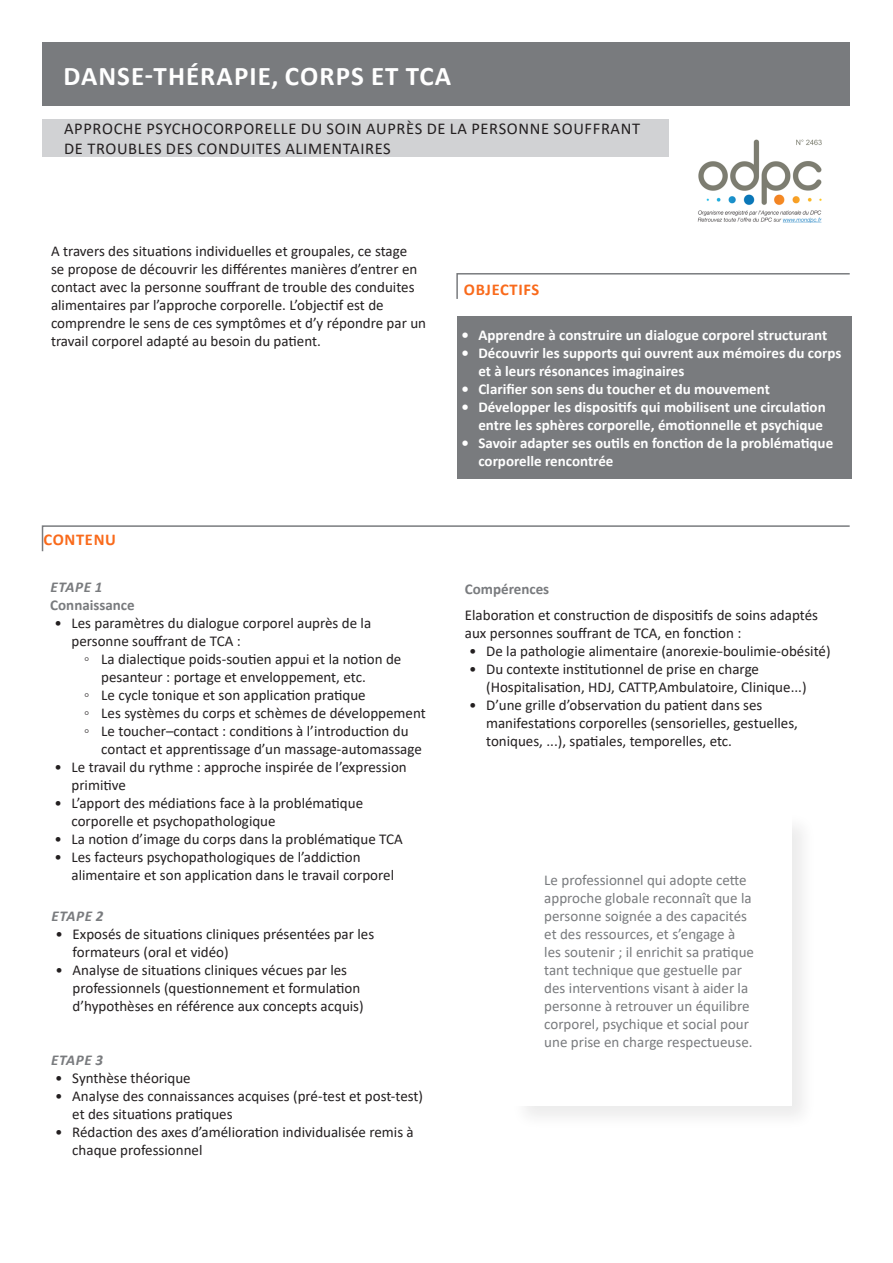
<style>
.page{position:relative;width:893px;height:1263px;background:#fff}
.page>*{position:absolute;margin:0;border:0;box-sizing:border-box;transform-origin:0 0}
.titre_1{font:700 27px "Calibri";letter-spacing:.04em;color:#fff}
.titre_2{font:16.5px/19.8px "Calibri";letter-spacing:.04em;color:#231f20}
.titre_3{font:700 16.5px "Calibri";letter-spacing:.04em;color:#f96a1b}
.Texte_de_présentatio{font:15px/18px "Calibri";color:#231f20}
.t1{font:700 15px/18px "Calibri";color:#fff}
.texte_ombre{font:15px/18px "Calibri";color:#797b7e}
.Sous_étape{font:700 15px "Calibri";color:#797b7e}
.Etape{font:italic 700 15px "Calibri";letter-spacing:.04em;color:#797b7e}
</style>
<div class="page">
<div style="left:43px;top:119px;width:626px;height:38px;background:#d1d2d4"></div>
<div style="left:457px;top:316px;width:394px;height:162px;background:#797b7e"></div>
<div style="left:511px;top:811px;width:306px;height:320px;background:#f9f9f9"></div>
<div style="left:514px;top:815px;width:278px;height:291px;background:#fff"></div>
<div style="left:42px;top:43px;width:808px;height:63px;background:#797b7e"></div>
<svg style="left:456px;top:273px;width:394px;height:26px"></svg>
<svg style="left:41px;top:525px;width:809px;height:27px"></svg>
<img style="left:697px;top:139px;width:125px;height:84px">
<p class="titre_1" style="left:64px;top:56px;width:389px">DANSE-THÉRAPIE, CORPS ET TCA</p>
<p class="titre_2" style="left:64px;top:118px;width:577px">APPROCHE PSYCHOCORPORELLE DU SOIN AUPRÈS DE LA PERSONNE SOUFFRANT<br>DE TROUBLES DES CONDUITES ALIMENTAIRES</p>
<p class="Texte_de_présentatio" style="left:51px;top:242px;width:377px">A travers des situations individuelles et groupales, ce stage<br>se propose de découvrir les différentes manières d’entrer en contact avec la personne souffrant de trouble des conduites alimentaires par l’approche corporelle. L’objectif est de comprendre le sens de ces symptômes et d’y répondre par un travail corporel adapté au besoin du patient.</p>
<p class="titre_3" style="left:44px;top:528px;width:74px">CONTENU</p>
<p class="Etape" style="left:51px;top:577px;width:53px">ETAPE 1</p>
<p class="Sous_étape" style="left:50px;top:595px;width:86px">Connaissance</p>
<p class="Texte_de_présentatio" style="left:72px;top:614px;width:301px;text-indent:-17px">• Les paramètres du dialogue corporel auprès de la personne souffrant de TCA :</p>
<p class="Texte_de_présentatio" style="left:101px;top:650px;width:302px;text-indent:-17px">◦ La dialectique poids-soutien appui et la notion de pesanteur : portage et enveloppement, etc.</p>
<p class="Texte_de_présentatio" style="left:84px;top:686px;width:283px">◦ Le cycle tonique et son application pratique</p>
<p class="Texte_de_présentatio" style="left:84px;top:704px;width:343px">◦ Les systèmes du corps et schèmes de développement</p>
<p class="Texte_de_présentatio" style="left:101px;top:722px;width:322px;text-indent:-17px">◦ Le toucher–contact : conditions à l’introduction du contact et apprentissage d’un massage-automassage</p>
<p class="Texte_de_présentatio" style="left:72px;top:758px;width:337px;text-indent:-17px">• Le travail du rythme : approche inspirée de l’expression primitive</p>
<p class="Texte_de_présentatio" style="left:72px;top:794px;width:293px;text-indent:-17px">• L’apport des médiations face à la problématique corporelle et psychopathologique</p>
<p class="Texte_de_présentatio" style="left:55px;top:830px;width:350px">• La notion d’image du corps dans la problématique TCA</p>
<p class="Texte_de_présentatio" style="left:72px;top:848px;width:324px;text-indent:-17px">• Les facteurs psychopathologiques de l’addiction alimentaire et son application dans le travail corporel</p>
<p class="Etape" style="left:52px;top:906px;width:53px">ETAPE 2</p>
<p class="Texte_de_présentatio" style="left:73px;top:925px;width:303px;text-indent:-17px">• Exposés de situations cliniques présentées par les formateurs (oral et vidéo)</p>
<p class="Texte_de_présentatio" style="left:73px;top:961px;width:293px;text-indent:-17px">• Analyse de situations cliniques vécues par les professionnels (questionnement et formulation d’hypothèses en référence aux concepts acquis)</p>
<p class="Etape" style="left:51px;top:1049px;width:53px">ETAPE 3</p>
<p class="Texte_de_présentatio" style="left:55px;top:1068px;width:137px">• Synthèse théorique</p>
<p class="Texte_de_présentatio" style="left:72px;top:1086px;width:352px;text-indent:-17px">• Analyse des connaissances acquises (pré-test et post-test) et des situations pratiques</p>
<p class="Texte_de_présentatio" style="left:72px;top:1122px;width:343px;text-indent:-17px">• Rédaction des axes d’amélioration individualisée remis à chaque professionnel</p>
<p class="titre_3" style="left:464px;top:277px;width:77px">OBJECTIFS</p>
<p class="t1" style="left:461px;top:325px;width:367px">• Apprendre à construire un dialogue corporel structurant</p>
<p class="t1" style="left:478px;top:343px;width:365px;text-indent:-17px">• Découvrir les supports qui ouvrent aux mémoires du corps et à leurs résonances imaginaires</p>
<p class="t1" style="left:461px;top:379px;width:310px">• Clarifier son sens du toucher et du mouvement</p>
<p class="t1" style="left:461px;top:397px;width:366px;text-align:right">• Développer les dispositifs qui mobilisent une circulation entre les sphères corporelle, émotionnelle et psychique</p>
<p class="t1" style="left:478px;top:433px;width:356px;text-indent:-17px">• Savoir adapter ses outils en fonction de la problématique corporelle rencontrée</p>
<p class="Sous_étape" style="left:465px;top:578px;width:86px">Compérences</p>
<p class="Texte_de_présentatio" style="left:465px;top:606px;width:355px">Elaboration et construction de dispositifs de soins adaptés aux personnes souffrant de TCA, en fonction :</p>
<p class="Texte_de_présentatio" style="left:469px;top:642px;width:363px">• De la pathologie alimentaire (anorexie-boulimie-obésité)</p>
<p class="Texte_de_présentatio" style="left:486px;top:660px;width:322px;text-indent:-17px">• Du contexte institutionnel de prise en charge (Hospitalisation, HDJ, CATTP,Ambulatoire, Clinique...)</p>
<p class="Texte_de_présentatio" style="left:486px;top:696px;width:313px;text-indent:-17px">• D’une grille d’observation du patient dans ses manifestations corporelles (sensorielles, gestuelles, toniques, ...), spatiales, temporelles, etc.</p>
<p class="texte_ombre" style="left:544px;top:871px;width:211px">Le professionnel qui adopte cette approche globale reconnaît que la personne soignée a des capacités et des ressources, et s’engage à les soutenir ; il enrichit sa pratique tant technique que gestuelle par des interventions visant à aider la personne à retrouver un équilibre corporel, psychique et social pour une prise en charge respectueuse.</p>
</div>
